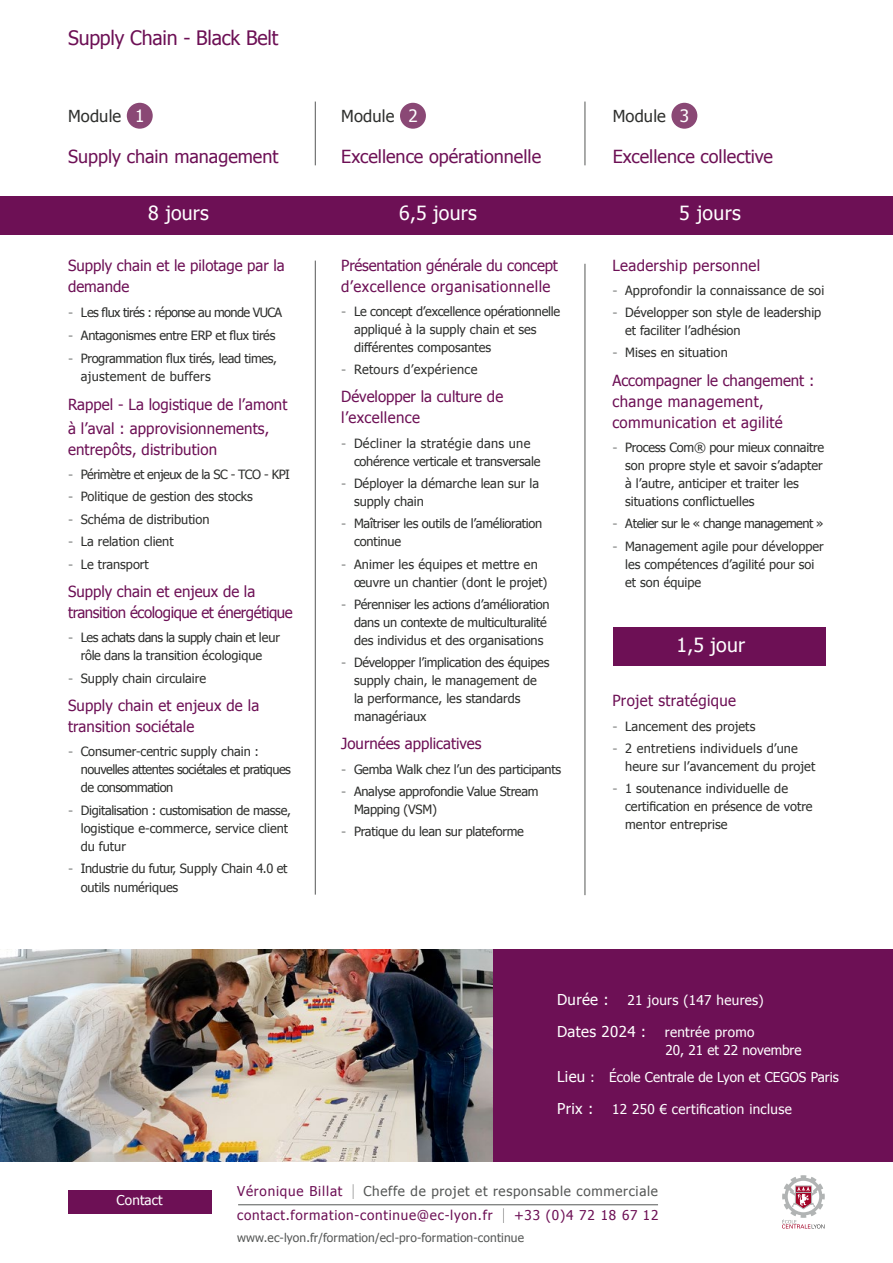
<style>
.page{position:relative;width:893px;height:1263px;background:#fff}
.page>*{position:absolute;margin:0;border:0;box-sizing:border-box;transform-origin:0 0}
.t1{font:19.95px "Tahoma";letter-spacing:-.01em;color:#6d1055}
.t2{font:19.5px "Tahoma";letter-spacing:.01em;color:#fff}
.t3{font:18px "Tahoma";color:#6d1055}
.t4{font:16.5px "Tahoma";letter-spacing:.01em;color:#2e2f2d}
.t5{font:15.3px/21px "Tahoma";letter-spacing:.005em;color:#6d1055}
.t6{font:15.3px/21px "Tahoma";letter-spacing:.025em;color:#6d1055}
.t7{font:15.3px/21px "Tahoma";letter-spacing:-.025em;color:#6d1055}
.t8{font:15px "Tahoma";letter-spacing:.025em;color:#fff}
.t9{font:13.5px/18.8px "Tahoma";color:#fff}
.t10{font:13.5px "Tahoma";letter-spacing:.05em;color:#555756}
.t11{font:13.5px "Tahoma";letter-spacing:.055em;color:#6d1055}
.t12{font:13.5px "Tahoma";letter-spacing:.02em;color:#fff}
.t13{font:12.75px/18px "Tahoma";color:#2e2f2d}
.t14{font:12.75px/18px "Tahoma";letter-spacing:-.02em;color:#2e2f2d}
.t15{font:12.75px/23px "Tahoma";letter-spacing:-.025em;color:#2e2f2d}
.t16{font:12.75px/18px "Tahoma";letter-spacing:-.04em;color:#2e2f2d}
.t17{font:12.75px/22.2px "Tahoma";letter-spacing:.02em;color:#2e2f2d}
.t18{font:12.75px "Tahoma";letter-spacing:.025em;color:#2e2f2d}
.t19{font:12px "Tahoma";letter-spacing:.01em;color:#555756}
.s1{font-size:17.1px;color:#fff}
.s2{font-family:"Montserrat";font-weight:500;font-size:14.1px;color:#878988}
.s3{font-size:15px}
.s4{color:#6d1055}
.s5{font-family:"Montserrat";font-weight:500;font-size:21px;color:#000}
</style>
<div class="page">
<div style="left:127px;top:103px;width:26px;height:26px;background:#8a4875;border-radius:50%"></div>
<div style="left:400px;top:103px;width:26px;height:26px;background:#8a4875;border-radius:50%"></div>
<div style="left:671px;top:103px;width:26px;height:26px;background:#8a4875;border-radius:50%"></div>
<div style="left:0;top:196px;width:893px;height:38px;background:#6d1055"></div>
<hr style="left:315px;top:261px;width:1px;height:634px;background:#555756">
<hr style="left:585px;top:264px;width:1px;height:631px;background:#555756">
<hr style="left:315px;top:102px;width:1px;height:63px;background:#555756">
<hr style="left:585px;top:102px;width:1px;height:63px;background:#555756">
<img style="left:0;top:949px;width:493px;height:212px">
<div style="left:493px;top:949px;width:400px;height:212px;background:#6d1055"></div>
<hr style="left:238px;top:1204px;width:420px;height:1px;background:#555756">
<div style="left:68px;top:1190px;width:143px;height:23px;background:#6d1055"></div>
<svg style="left:782px;top:1175px;width:43px;height:53px"></svg>
<div style="left:613px;top:627px;width:213px;height:38px;background:#6d1055"></div>
<h1 class="t1" style="left:68px;top:24px;width:212px">Supply Chain - Black Belt</h1>
<p class="t4" style="left:68px;top:105px;width:78px">Module <span class="s1">1</span></p>
<h3 class="t3" style="left:68px;top:144px;width:212px">Supply chain management</h3>
<p class="t4" style="left:341px;top:105px;width:78px">Module <span class="s1">2</span></p>
<h3 class="t3" style="left:341px;top:144px;width:201px">Excellence opérationnelle</h3>
<p class="t4" style="left:613px;top:105px;width:78px">Module <span class="s1">3</span></p>
<h3 class="t3" style="left:613px;top:144px;width:162px">Excellence collective</h3>
<h2 class="t2" style="left:148px;top:200px;width:62px">8 jours</h2>
<h2 class="t2" style="left:399px;top:200px;width:79px">6,5 jours</h2>
<h2 class="t2" style="left:679px;top:200px;width:63px">5 jours</h2>
<p class="t5" style="left:68px;top:254px;width:218px">Supply chain et le pilotage par la demande</p>
<p class="t15" style="left:68px;top:300px;width:216px"><span class="s2">‐</span> Les flux tirés : réponse au monde VUCA <span class="s2">‐</span> Antagonismes entre ERP et flux tirés <span class="s2">‐</span> Programmation flux tirés, lead times,</p>
<p class="t18" style="left:81px;top:368px;width:132px">ajustement de buffers</p>
<p class="t5" style="left:68px;top:391px;width:221px;line-height:24px">Rappel - La logistique de l’amont à l’aval : approvisionnements,</p>
<p class="t5" style="left:68px;top:438px;width:151px">entrepôts, distribution</p>
<p class="t13" style="left:68px;top:463px;width:223px;line-height:22.5px"><span class="s2">‐</span> Périmètre et enjeux de la SC - TCO - KPI <span class="s2">‐</span> Politique de gestion des stocks<br><span class="s2">‐</span> Schéma de distribution<br><span class="s2">‐</span> La relation client<br><span class="s2">‐</span> Le transport</p>
<p class="t7" style="left:68px;top:580px;width:226px">Supply chain et enjeux de la transition écologique et énergétique</p>
<p class="t15" style="left:68px;top:628px;width:214px;line-height:18px;text-align:center"><span class="s2">‐</span> Les achats dans la supply chain et leur rôle dans la transition écologique</p>
<p class="t13" style="left:68px;top:668px;width:140px"><span class="s2">‐</span> Supply chain circulaire</p>
<p class="t5" style="left:68px;top:694px;width:193px">Supply chain et enjeux de la transition sociétale</p>
<p class="t16" style="left:81px;top:742px;width:212px;text-indent:-13px"><span class="s2">‐</span> Consumer-centric supply chain : nouvelles attentes sociétales et pratiques de consommation</p>
<p class="t13" style="left:81px;top:800px;width:212px;text-indent:-13px"><span class="s2">‐</span> Digitalisation : customisation de masse, logistique e-commerce, service client du futur</p>
<p class="t13" style="left:81px;top:858px;width:208px;line-height:18.8px;text-indent:-13px"><span class="s2">‐</span> Industrie du futur, Supply Chain 4.0 et outils numériques</p>
<p class="t5" style="left:341px;top:254px;width:218px">Présentation générale du concept d’excellence organisationnelle</p>
<p class="t13" style="left:354px;top:302px;width:208px;text-indent:-13px"><span class="s2">‐</span> Le concept d’excellence opérationnelle appliqué à la supply chain et ses différentes composantes</p>
<p class="t18" style="left:341px;top:361px;width:138px"><span class="s2">‐</span> Retours d’expérience</p>
<p class="t5" style="left:341px;top:386px;width:164px">Développer la culture de l’excellence</p>
<p class="t14" style="left:354px;top:434px;width:188px;text-indent:-13px"><span class="s2">‐</span> Décliner la stratégie dans une cohérence verticale et transversale</p>
<p class="t13" style="left:354px;top:474px;width:187px;text-indent:-13px"><span class="s2">‐</span> Déployer la démarche lean sur la supply chain</p>
<p class="t14" style="left:354px;top:514px;width:190px;text-indent:-13px"><span class="s2">‐</span> Maîtriser les outils de l’amélioration continue</p>
<p class="t13" style="left:354px;top:554px;width:195px;text-indent:-13px"><span class="s2">‐</span> Animer les équipes et mettre en œuvre un chantier (dont le projet)</p>
<p class="t14" style="left:354px;top:595px;width:197px;text-indent:-13px"><span class="s2">‐</span> Pérenniser les actions d’amélioration dans un contexte de multiculturalité des individus et des organisations</p>
<p class="t13" style="left:354px;top:653px;width:197px;text-indent:-13px"><span class="s2">‐</span> Développer l’implication des équipes supply chain, le management de la performance, les standards managériaux</p>
<p class="t5" style="left:341px;top:733px;width:142px">Journées applicatives</p>
<p class="t14" style="left:341px;top:757px;width:221px;line-height:22.2px"><span class="s2">‐</span> Gemba Walk chez l’un des participants <span class="s2">‐</span> Analyse approfondie Value Stream</p>
<p class="t14" style="left:341px;top:798px;width:184px;line-height:22.2px;text-indent:13px">Mapping (VSM)<br><span class="s2">‐</span> Pratique du lean sur plateforme</p>
<p class="t6" style="left:612px;top:254px;width:149px">Leadership personnel</p>
<p class="t13" style="left:612px;top:279px;width:213px;line-height:22.2px"><span class="s2">‐</span> Approfondir la connaissance de soi <span class="s2">‐</span> Développer son style de leadership</p>
<p class="t13" style="left:612px;top:319px;width:130px;line-height:22.2px;text-indent:13px">et faciliter l’adhésion <span class="s2">‐</span> Mises en situation</p>
<p class="t6" style="left:612px;top:369px;width:203px">Accompagner le changement : change management, communication et agilité</p>
<p class="t13" style="left:625px;top:438px;width:200px;text-indent:-13px"><span class="s2">‐</span> Process Com® pour mieux connaitre son propre style et savoir s’adapter à l’autre, anticiper et traiter les situations conflictuelles</p>
<p class="t13" style="left:612px;top:512px;width:213px;line-height:22.2px"><span class="s2">‐</span> Atelier sur le « change management » <span class="s2">‐</span> Management agile pour développer</p>
<p class="t13" style="left:625px;top:554px;width:191px">les compétences d’agilité pour soi et son équipe</p>
<h2 class="t2" style="left:676px;top:631px;width:70px">1,5 jour</h2>
<p class="t6" style="left:612px;top:690px;width:125px">Projet stratégique</p>
<p class="t17" style="left:612px;top:714px;width:187px"><span class="s2">‐</span> Lancement des projets<br><span class="s2">‐</span> 2 entretiens individuels d’une</p>
<p class="t13" style="left:612px;top:755px;width:204px;line-height:22.2px;text-indent:13px">heure sur l’avancement du projet <span class="s2">‐</span> 1 soutenance individuelle de</p>
<p class="t13" style="left:625px;top:797px;width:189px">certification en présence de votre mentor entreprise</p>
<p class="t8" style="left:557px;top:990px;width:53px">Durée :</p>
<p class="t12" style="left:628px;top:991px;width:138px">21 jours (147 heures)</p>
<p class="t8" style="left:557px;top:1021px;width:91px">Dates 2024 :</p>
<p class="t9" style="left:665px;top:1022px;width:138px">rentrée promo<br>20, 21 et 22 novembre</p>
<p class="t9" style="left:557px;top:1067px;width:283px"><span class="s3">Lieu</span> : École Centrale de Lyon et CEGOS Paris</p>
<p class="t8" style="left:557px;top:1098px;width:38px">Prix :</p>
<p class="t12" style="left:612px;top:1100px;width:181px">12 250 € certification incluse</p>
<p class="t12" style="left:117px;top:1191px;width:48px">Contact</p>
<p class="t10" style="left:237px;top:1182px;width:422px"><span class="s4">Véronique Billat</span> <span class="s5">I</span> Cheffe de projet et responsable commerciale</p>
<p class="t11" style="left:237px;top:1206px;width:423px">contact.formation-continue@ec-lyon.fr <span class="s5">I</span> +33 (0)4 72 18 67 12</p>
<p class="t19" style="left:237px;top:1229px;width:288px">www.ec-lyon.fr/formation/ecl-pro-formation-continue</p>
</div>
